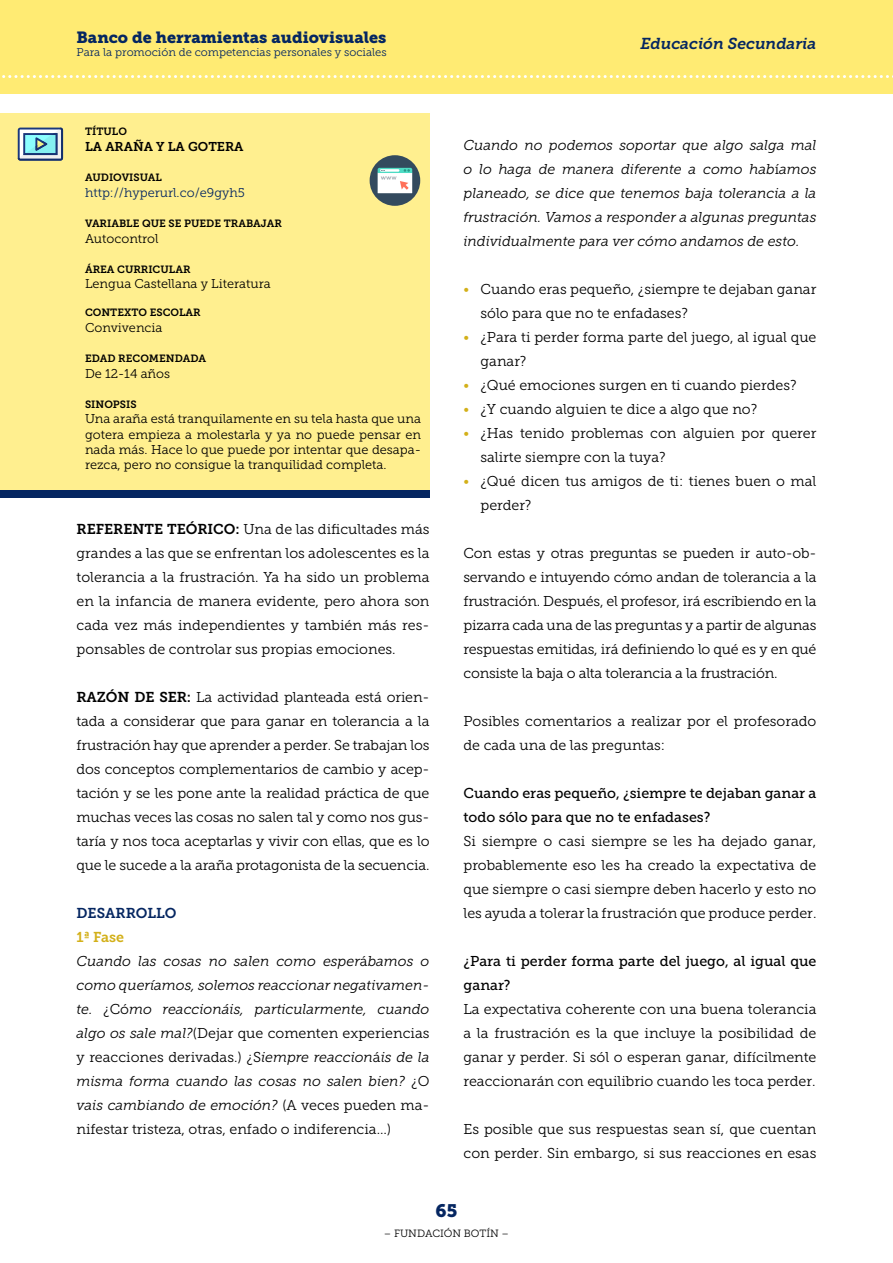
<style>
.page{position:relative;width:893px;height:1263px;background:#fff}
.page>*{position:absolute;margin:0;border:0;box-sizing:border-box;transform-origin:0 0}
.t1{font:18px "Museo Slab 900";color:#052661}
.t2{font:16.2px "Museo Slab 900";color:#052661}
.t3{font:italic 15.75px "Museo Slab 700";color:#052661}
.List_Paragraph{font:14.25px/24px "Museo Slab 300";color:#000}
.t4{font:italic 14.25px/24px "Museo Slab 300";color:#000;text-align:justify}
.t5{font:14.25px/24px "Museo Slab 500";color:#000}
.t6{font:14.25px "Museo Slab 700";color:#052661}
.t7{font:14.25px "Museo Slab 700";color:#d3b019}
.t8{font:12.75px/15.3px "Museo Slab 300";color:#000;text-align:justify}
.t9{font:12.75px "Museo Slab 300";color:#052661}
.t10{font:12.75px "Museo Slab 700";color:#000}
.t11{font:11.25px "Museo Slab 300";color:#052661}
.t12{font:10.5px "Museo Slab 700";color:#000}
.t13{font:10.5px "Museo Slab 300";color:#000}
.s1{font-family:"Museo Slab 700"}
.s2{font-style:normal}
.s3{color:#d3b019}
</style>
<div class="page">
<div style="left:0;top:0;width:893px;height:94px;background:#ffeb73"></div>
<svg style="left:2px;top:75px;width:891px;height:3px"></svg>
<div style="left:0;top:113px;width:429px;height:377px;background:#ffef8f"></div>
<div style="left:0;top:490px;width:429px;height:7px;background:#052661"></div>
<div style="left:370px;top:155px;width:50px;height:51px;background:#334a5e;border-radius:50%"></div>
<svg style="left:378px;top:168px;width:34px;height:25px"></svg>
<svg style="left:18px;top:128px;width:45px;height:33px"></svg>
<p class="t2" style="left:77px;top:28px;width:311px">Banco de herramientas audiovisuales</p>
<p class="t11" style="left:77px;top:46px;width:312px">Para la promoción de competencias personales y sociales</p>
<p class="t12" style="left:85px;top:126px;width:43px">TÍTULO</p>
<p class="t10" style="left:85px;top:139px;width:160px">LA ARAÑA Y LA GOTERA</p>
<p class="t12" style="left:85px;top:172px;width:78px">AUDIOVISUAL</p>
<p class="t9" style="left:85px;top:185px;width:161px">http://hyperurl.co/e9gyh5</p>
<p class="t12" style="left:85px;top:218px;width:198px">VARIABLE QUE SE PUEDE TRABAJAR</p>
<p class="t8" style="left:85px;top:231px;width:75px">Autocontrol</p>
<p class="t12" style="left:85px;top:264px;width:107px">ÁREA CURRICULAR</p>
<p class="t8" style="left:85px;top:276px;width:187px">Lengua Castellana y Literatura</p>
<p class="t12" style="left:85px;top:307px;width:117px">CONTEXTO ESCOLAR</p>
<p class="t8" style="left:85px;top:320px;width:79px">Convivencia</p>
<p class="t12" style="left:85px;top:353px;width:123px">EDAD RECOMENDADA</p>
<p class="t8" style="left:85px;top:366px;width:87px">De 12-14 años</p>
<p class="t12" style="left:85px;top:399px;width:53px">SINOPSIS</p>
<p class="t8" style="left:85px;top:411px;width:337px">Una araña está tranquilamente en su tela hasta que una gotera empieza a molestarla y ya no puede pensar en nada más. Hace lo que puede por intentar que desapa&shy;rezca, pero no consigue la tranquilidad completa.</p>
<p class="List_Paragraph" style="left:77px;top:517px;width:354px;text-align:justify"><span class="s1">REFERENTE TEÓRICO:</span> Una de las dificultades más grandes a las que se enfrentan los adolescentes es la tolerancia a la frustración. Ya ha sido un problema en la infancia de manera evidente, pero ahora son cada vez más independientes y también más res&shy;ponsables de controlar sus propias emociones.</p>
<p class="List_Paragraph" style="left:77px;top:685px;width:354px;text-align:justify"><span class="s1">RAZÓN DE SER:</span> La actividad planteada está orien&shy;tada a considerar que para ganar en tolerancia a la frustración hay que aprender a perder. Se trabajan los dos conceptos complementarios de cambio y acep&shy;tación y se les pone ante la realidad práctica de que muchas veces las cosas no salen tal y como nos gus&shy;taría y nos toca aceptarlas y vivir con ellas, que es lo que le sucede a la araña protagonista de la secuencia.</p>
<p class="t6" style="left:77px;top:905px;width:102px">DESARROLLO</p>
<p class="t7" style="left:77px;top:929px;width:49px">1ª Fase</p>
<p class="t4" style="left:77px;top:949px;width:354px">Cuando las cosas no salen como esper<span class="s2">á</span>bamos o como queríamos, solemos reaccionar negativamen&shy;te. <span class="s2">¿Có</span>mo reaccionáis, particularmente, cuando algo os sale mal?<span class="s2">(Dejar que comenten experiencias y reacciones derivadas.) ¿S</span>iempre reaccion<span class="s2">á</span>is de la misma forma cuando las cosas no salen bien? <span class="s2">¿O </span>vais cambiando de emoción? <span class="s2">(A veces pueden ma&shy;nifestar tristeza, otras, enfado o indiferencia…)</span></p>
<p class="t3" style="left:640px;top:34px;width:177px">Educación Secundaria</p>
<p class="t4" style="left:463px;top:133px;width:354px">Cuando no podemos soportar que algo salga mal o lo haga de manera diferente a como hab<span class="s2">í</span>amos planeado, se dice que tenemos baja tolerancia a la frustración. Vamos a responder a algunas preguntas individualmente para ver cómo andamos de esto.</p>
<p class="List_Paragraph" style="left:480px;top:277px;width:337px;text-indent:-17px"><span class="s3">•</span> Cuando eras pequeño, ¿siempre te dejaban ganar sólo para que no te enfadases?</p>
<p class="List_Paragraph" style="left:480px;top:325px;width:337px;text-indent:-17px"><span class="s3">•</span> ¿Para ti perder forma parte del juego, al igual que ganar?</p>
<p class="List_Paragraph" style="left:463px;top:373px;width:335px"><span class="s3">•</span> ¿Qué emociones surgen en ti cuando pierdes?</p>
<p class="List_Paragraph" style="left:463px;top:397px;width:295px"><span class="s3">•</span> ¿Y cuando alguien te dice a algo que no?</p>
<p class="List_Paragraph" style="left:480px;top:421px;width:337px;text-indent:-17px"><span class="s3">•</span> ¿Has tenido problemas con alguien por querer salirte siempre con la tuya?</p>
<p class="List_Paragraph" style="left:480px;top:469px;width:337px;text-indent:-17px"><span class="s3">•</span> ¿Qué dicen tus amigos de ti: tienes buen o mal perder?</p>
<p class="List_Paragraph" style="left:463px;top:541px;width:354px;text-align:justify">Con estas y otras preguntas se pueden ir auto-ob&shy;servando e intuyendo cómo andan de tolerancia a la frustración. Después, el profesor, irá escribiendo en la pizarra cada una de las preguntas y a partir de algunas respuestas emitidas, irá definiendo lo qué es y en qué consiste la baja o alta tolerancia a la frustración.</p>
<p class="List_Paragraph" style="left:463px;top:709px;width:354px">Posibles comentarios a realizar por el profesorado de cada una de las preguntas:</p>
<p class="t5" style="left:463px;top:781px;width:354px">Cuando eras pequeño, ¿siempre te dejaban ganar a todo sólo para que no te enfadases?</p>
<p class="List_Paragraph" style="left:463px;top:829px;width:354px;text-align:justify">Si siempre o casi siempre se les ha dejado ganar, probablemente eso les ha creado la expectativa de que siempre o casi siempre deben hacerlo y esto no les ayuda a tolerar la frustración que produce perder.</p>
<p class="t5" style="left:463px;top:949px;width:354px">¿Para ti perder forma parte del juego, al igual que ganar?</p>
<p class="List_Paragraph" style="left:463px;top:997px;width:354px;text-align:justify">La expectativa coherente con una buena tolerancia a la frustración es la que incluye la posibilidad de ganar y perder. Si sól o esperan ganar, difícilmente reaccionarán con equilibrio cuando les toca perder.</p>
<p class="List_Paragraph" style="left:463px;top:1117px;width:354px">Es posible que sus respuestas sean sí, que cuentan con perder. Sin embargo, si sus reacciones en esas</p>
<p class="t1" style="left:436px;top:1201px;width:23px">65</p>
<p class="t13" style="left:384px;top:1227px;width:127px">– FUNDACIÓN BOTÍN –</p>
</div>
